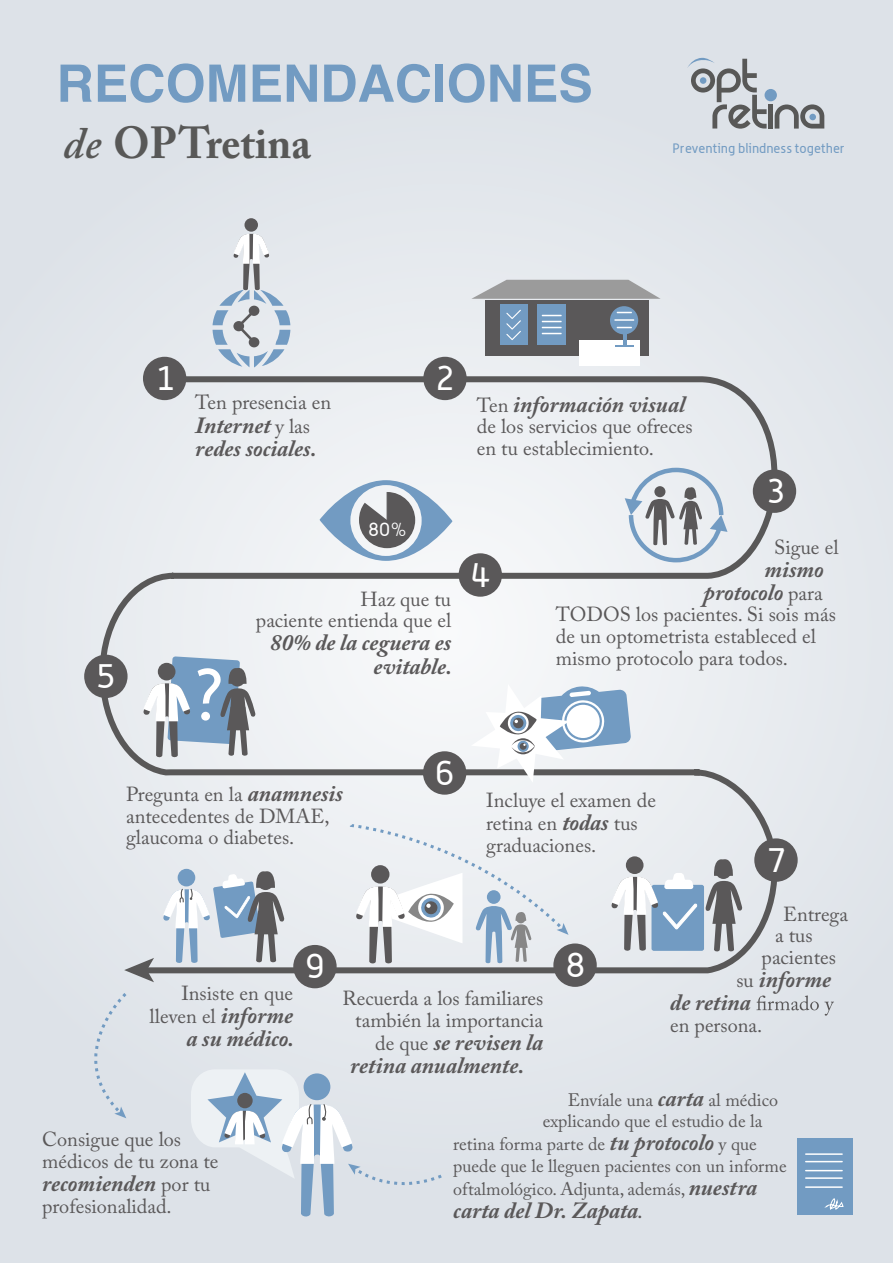
<style>
.page{position:relative;width:893px;height:1263px;background:#dfe4ea}
.page>*{position:absolute;margin:0;border:0;box-sizing:border-box;transform-origin:0 0}
.t1{font:700 51.6px "Helvetica";color:#729bc2}
.t2{font:700 44.55px "Adobe Caslon Pro";color:#585857;scale:.95 1}
.t3{font:34.65px "Alwyn";color:#fff}
.t4{font:italic 700 23.1px/23.1px "Adobe Caslon Pro";color:#5a5859}
.t5{font:20.25px/21.6px "Adobe Caslon Pro";color:#5a5859}
.t6{font:19.05px "Alwyn";color:#fff}
.t7{font:18px "Adobe Caslon Pro";color:#5a5859}
.t8{font:13.35px "Alwyn";color:#729bc2}
.s1{font-weight:600;font-style:italic}
.s2{font-weight:400;font-style:normal;font-size:20.25px}
.s3{font-weight:700;font-style:italic;font-size:23.1px}
.s4{font-size:18px}
</style>
<div class="page">
<div style="left:764px;top:89px;width:13px;height:12px;background:#729bc2;border-radius:50%"></div>
<div style="left:768px;top:104px;width:5px;height:25px;background:#585857"></div>
<svg style="left:775px;top:104px;width:49px;height:25px"></svg>
<svg style="left:687px;top:58px;width:80px;height:71px"></svg>
<div style="left:700px;top:77px;width:6px;height:7px;background:#729bc2;border-radius:50%"></div>
<div style="left:809px;top:114px;width:7px;height:6px;background:#729bc2;border-radius:50%"></div>
<svg style="left:97px;top:373px;width:683px;height:393px"></svg>
<svg style="left:142px;top:766px;width:635px;height:210px"></svg>
<svg style="left:124px;top:958px;width:30px;height:24px"></svg>
<div style="left:143px;top:357px;width:43px;height:43px;background:#5a5859;border-radius:50%"></div>
<div style="left:423px;top:357px;width:44px;height:43px;background:#5a5859;border-radius:50%"></div>
<div style="left:753px;top:469px;width:43px;height:44px;background:#5a5859;border-radius:50%"></div>
<div style="left:459px;top:553px;width:43px;height:44px;background:#5a5859;border-radius:50%"></div>
<div style="left:84px;top:655px;width:44px;height:43px;background:#5a5859;border-radius:50%"></div>
<div style="left:423px;top:751px;width:43px;height:44px;background:#5a5859;border-radius:50%"></div>
<div style="left:754px;top:838px;width:44px;height:44px;background:#5a5859;border-radius:50%"></div>
<div style="left:553px;top:943px;width:44px;height:44px;background:#5a5859;border-radius:50%"></div>
<div style="left:244px;top:218px;width:14px;height:14px;background:#5a5859;border-radius:50%"></div>
<svg style="left:213px;top:234px;width:77px;height:133px"></svg>
<div style="left:485px;top:300px;width:163px;height:55px;background:#5a5859"></div>
<div style="left:500px;top:304px;width:27px;height:41px;background:#729bc2"></div>
<div style="left:537px;top:304px;width:29px;height:41px;background:#729bc2"></div>
<svg style="left:472px;top:280px;width:188px;height:19px"></svg>
<div style="left:579px;top:340px;width:60px;height:26px;background:#fff"></div>
<div style="left:610px;top:306px;width:28px;height:28px;background:#729bc2;border-radius:50%"></div>
<svg style="left:506px;top:310px;width:15px;height:30px"></svg>
<svg style="left:542px;top:315px;width:20px;height:19px"></svg>
<hr style="left:623px;top:330px;width:3px;height:15px;background:#729bc2">
<svg style="left:615px;top:345px;width:18px;height:1px"></svg>
<hr style="left:614px;top:319px;width:20px;height:2px;background:#fff">
<svg style="left:617px;top:312px;width:15px;height:1px"></svg>
<svg style="left:617px;top:327px;width:15px;height:1px"></svg>
<svg style="left:756px;top:995px;width:78px;height:21px"></svg>
<svg style="left:471px;top:684px;width:159px;height:99px;background:#cdd6e0"></svg>
<div style="left:651px;top:885px;width:53px;height:66px;background:#729bc2;border-radius:2px"></div>
<svg style="left:706px;top:856px;width:36px;height:96px"></svg>
<div style="left:626px;top:856px;width:17px;height:18px;background:#5a5859;border-radius:50%"></div>
<svg style="left:611px;top:873px;width:86px;height:78px"></svg>
<svg style="left:163px;top:868px;width:121px;height:95px"></svg>
<div style="left:293px;top:945px;width:44px;height:43px;background:#5a5859;border-radius:50%"></div>
<svg style="left:319px;top:479px;width:134px;height:83px;background:#b0bcc9"></svg>
<svg style="left:94px;top:993px;width:33px;height:125px"></svg>
<svg style="left:191px;top:1070px;width:251px;height:147px"></svg>
<div style="left:797px;top:1138px;width:55px;height:77px;background:#729bc2"></div>
<hr style="left:805px;top:1153px;width:38px;height:2px;background:#fff">
<hr style="left:805px;top:1170px;width:38px;height:1px;background:#fff">
<hr style="left:805px;top:1161px;width:38px;height:1px;background:#fff">
<hr style="left:805px;top:1177px;width:38px;height:2px;background:#fff">
<hr style="left:805px;top:1186px;width:38px;height:2px;background:#fff">
<svg style="left:824px;top:1198px;width:20px;height:12px"></svg>
<svg style="left:625px;top:465px;width:102px;height:100px"></svg>
<svg style="left:346px;top:822px;width:222px;height:142px"></svg>
<svg style="left:143px;top:656px;width:112px;height:102px"></svg>
<h1 class="t1" style="left:56px;top:42px;width:538px">RECOMENDACIONES</h1>
<h2 class="t2" style="left:63px;top:117px;width:262px"><span class="s1">de</span> OPTretina</h2>
<p class="t8" style="left:673px;top:140px;width:173px">Preventing blindness together</p>
<h3 class="t3" style="left:156px;top:357px;width:22px">1</h3>
<h3 class="t3" style="left:435px;top:357px;width:22px">2</h3>
<h3 class="t3" style="left:96px;top:655px;width:22px">5</h3>
<p class="t5" style="left:195px;top:392px;width:137px">Ten presencia en</p>
<p class="t4" style="left:195px;top:413px;width:123px">Internet <span class="s2">y las </span>redes sociales.</p>
<p class="t6" style="left:368px;top:518px;width:41px">80%</p>
<p class="t5" style="left:256px;top:588px;width:197px;text-align:right">Haz que tu<br>paciente entienda que el</p>
<p class="t4" style="left:270px;top:631px;width:183px;text-align:right">80% de la ceguera es evitable.</p>
<p class="t4" style="left:477px;top:392px;width:210px"><span class="s2">Ten</span> información visual</p>
<p class="t5" style="left:477px;top:415px;width:217px">de los servicios que ofreces en tu establecimiento.</p>
<h3 class="t3" style="left:766px;top:470px;width:22px">3</h3>
<h3 class="t3" style="left:470px;top:554px;width:22px">4</h3>
<p class="t5" style="left:774px;top:536px;width:66px">Sigue el</p>
<p class="t4" style="left:704px;top:557px;width:122px;text-align:right">mismo protocolo <span class="s2">para</span></p>
<p class="t5" style="left:556px;top:604px;width:281px">TODOS los pacientes. Si sois más de un optometrista estableced el mismo protocolo para todos.</p>
<p class="t5" style="left:126px;top:783px;width:218px">Pregunta en la <span class="s3">anamnesis </span>antecedentes de DMAE, glaucoma o diabetes.</p>
<h3 class="t3" style="left:305px;top:945px;width:22px">9</h3>
<h3 class="t3" style="left:435px;top:752px;width:22px">6</h3>
<p class="t5" style="left:486px;top:789px;width:171px;line-height:22.4px">Incluye el examen de retina en <span class="s3">todas</span> tus graduaciones.</p>
<h3 class="t3" style="left:565px;top:944px;width:22px">8</h3>
<p class="t5" style="left:150px;top:981px;width:145px;line-height:23.1px;text-align:right">Insiste en que lleven el <span class="s3">informe</span></p>
<p class="t4" style="left:187px;top:1027px;width:109px">a su médico.</p>
<p class="t5" style="left:343px;top:987px;width:202px;text-align:right">Recuerda a los familiares también la importancia</p>
<p class="t4" style="left:350px;top:1030px;width:195px;text-indent:25px"><span class="s2">de que</span> se revisen la retina anualmente.</p>
<h3 class="t3" style="left:766px;top:839px;width:22px">7</h3>
<p class="t5" style="left:783px;top:903px;width:66px">Entrega</p>
<p class="t5" style="left:775px;top:924px;width:39px">a tus</p>
<p class="t5" style="left:762px;top:946px;width:76px">pacientes</p>
<p class="t4" style="left:670px;top:967px;width:163px;text-indent:66px"><span class="s2">su</span> informe de retina</p>
<p class="t5" style="left:670px;top:1014px;width:94px">en persona.</p>
<p class="t5" style="left:42px;top:1128px;width:178px">Consigue que los médicos de tu zona te</p>
<p class="t4" style="left:42px;top:1172px;width:170px">recomienden <span class="s2">por tu</span></p>
<p class="t5" style="left:42px;top:1195px;width:131px">profesionalidad.</p>
<p class="t7" style="left:568px;top:1089px;width:212px">Envíale una <span class="s3">carta</span> al médico</p>
<p class="t7" style="left:543px;top:1110px;width:221px">explicando que el estudio de la</p>
<p class="t7" style="left:453px;top:1133px;width:305px">retina forma parte de <span class="s3">tu protocolo</span> y que</p>
<p class="t7" style="left:453px;top:1155px;width:335px">puede que le lleguen pacientes con un informe</p>
<p class="t7" style="left:453px;top:1178px;width:305px">oftalmológico. Adjunta, además, <span class="s3">nuestra</span></p>
<p class="t4" style="left:453px;top:1199px;width:191px">carta del Dr. Zapata<span class="s4">.</span></p>
</div>
